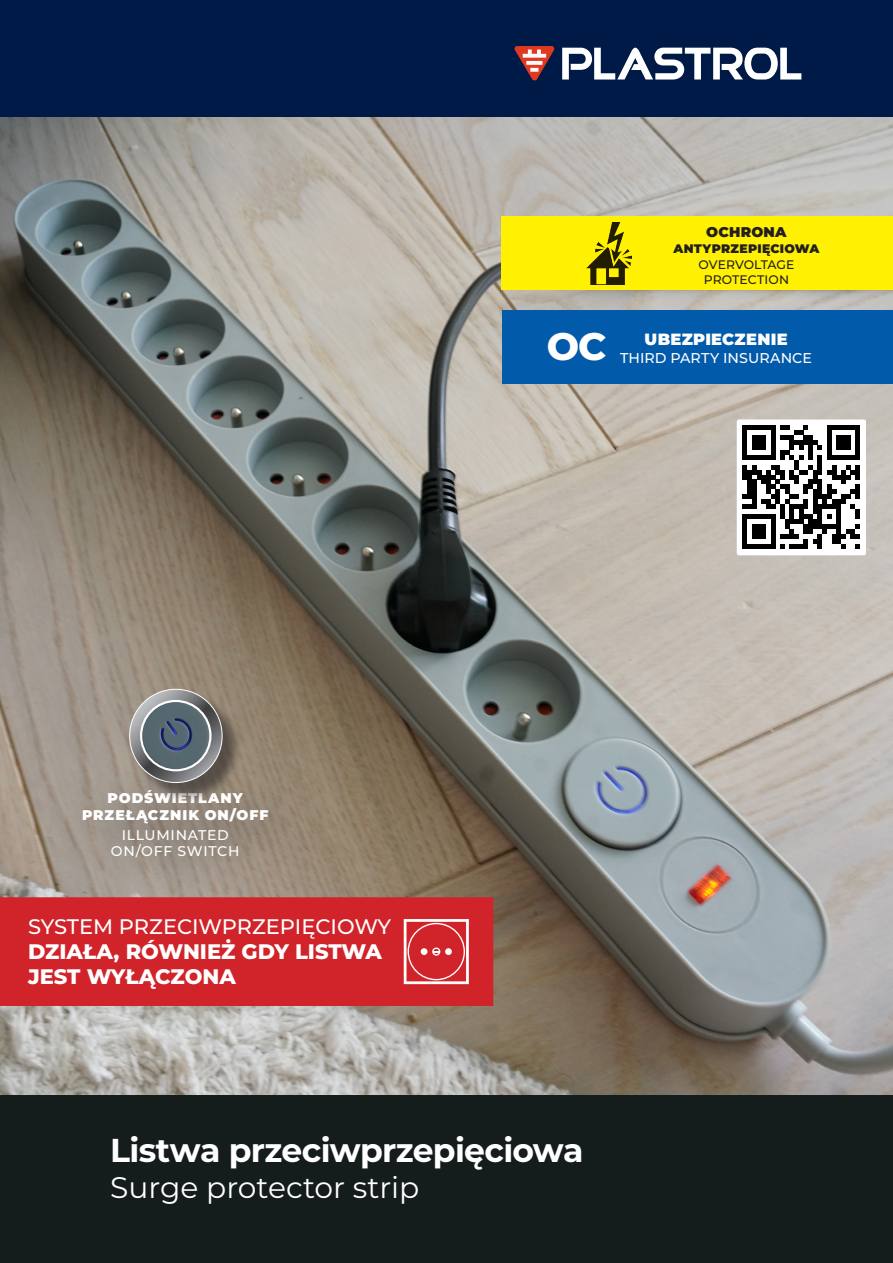
<style>
.page{position:relative;width:893px;height:1263px;background:#fff}
.page>*{position:absolute;margin:0;border:0;box-sizing:border-box;transform-origin:0 0}
.t1{font:800 38.25px "Montserrat";color:#fff}
.Spis_treści_nr{font:700 33px "Montserrat";letter-spacing:-.02em;color:#fff}
.Odsyłacze{font:29.7px "Montserrat";color:#fff}
.Odsyłacze-2{font:800 21px/25.2px "Montserrat";color:#fff}
.t2{font:900 16.2px "Montserrat";letter-spacing:.015em;color:#fff}
.t3{font:500 14.25px "Montserrat";letter-spacing:.005em;color:#fff}
.t4{font:900 14.1px "Montserrat";letter-spacing:.065em;color:#fff}
.t5{font:500 14.1px/16px "Montserrat";letter-spacing:.05em;color:#fff;text-align:center}
.t6{font:900 14.1px "Montserrat";letter-spacing:.015em;color:#231f20}
.t7{font:500 12.3px "Montserrat";color:#231f20}
.t8{font:900 12.3px "Montserrat";letter-spacing:.02em;color:#231f20}
.s1{font-weight:500}
</style>
<div class="page">
<img style="left:0;top:117px;width:893px;height:979px">
<div style="left:88px;top:1096px;width:805px;height:167px;background:#151c1c"></div>
<div style="left:0;top:1096px;width:103px;height:167px;background:#151c1c"></div>
<div style="left:0;top:0;width:893px;height:117px;background:#001a48"></div>
<svg style="left:562px;top:48px;width:239px;height:32px"></svg>
<svg style="left:514px;top:46px;width:41px;height:34px"></svg>
<div style="left:502px;top:216px;width:391px;height:74px;background:#fff101"></div>
<img style="left:587px;top:222px;width:45px;height:63px">
<div style="left:502px;top:310px;width:391px;height:74px;background:#015aaa"></div>
<div style="left:1px;top:898px;width:492px;height:107px;background:#d1232a"></div>
<div style="left:0;top:897px;width:493px;height:109px;border:1px solid #d1232a"></div>
<svg style="left:404px;top:919px;width:65px;height:65px"></svg>
<div style="left:445px;top:948px;width:7px;height:7px;background:#fff;border-radius:50%"></div>
<div style="left:421px;top:948px;width:6px;height:7px;background:#fff;border-radius:50%"></div>
<div style="left:737px;top:419px;width:129px;height:136px;background:#fff;border-radius:2px"></div>
<svg style="left:743px;top:425px;width:117px;height:124px"></svg>
<div style="left:60px;top:767px;width:254px;height:137px;background:#231f20;opacity:.57"></div>
<div style="left:132px;top:692px;width:111px;height:112px;background:#231f20;opacity:.57"></div>
<svg style="left:130px;top:689px;width:92px;height:93px;background:#8d8e90"></svg>
<img style="left:141px;top:701px;width:69px;height:69px;border-radius:35px">
<div style="left:140px;top:700px;width:72px;height:71px;border:2px solid #fff;border-radius:50%"></div>
<svg style="left:0;top:119px;width:1px;height:77px"></svg>
<p class="t6" style="left:706px;top:221px;width:82px">OCHRONA</p>
<p class="t8" style="left:673px;top:240px;width:147px">ANTYPRZEPIĘCIOWA</p>
<p class="t7" style="left:699px;top:256px;width:97px">OVERVOLTAGE</p>
<p class="t7" style="left:704px;top:271px;width:87px">PROTECTION</p>
<p class="t1" style="left:547px;top:318px;width:61px">OC</p>
<p class="t2" style="left:645px;top:327px;width:144px">UBEZPIECZENIE</p>
<p class="t3" style="left:620px;top:348px;width:193px">THIRD PARTY INSURANCE</p>
<p class="t4" style="left:108px;top:788px;width:137px">PODŚWIETLANY</p>
<p class="t4" style="left:82px;top:804px;width:188px">PRZEŁĄCZNIK ON/OFF</p>
<p class="t5" style="left:111px;top:826px;width:130px">ILLUMINATED<br>ON/OFF SWITCH</p>
<p class="Odsyłacze-2" style="left:28px;top:912px;width:365px"><span class="s1">SYSTEM PRZECIWPRZEPIĘCIOWY<br></span>DZIAŁA, RÓWNIEŻ GDY LISTWA<br>JEST WYŁĄCZONA</p>
<p class="Spis_treści_nr" style="left:110px;top:1127px;width:475px">Listwa przeciwprzepięciowa</p>
<p class="Odsyłacze" style="left:110px;top:1167px;width:311px">Surge protector strip</p>
</div>
